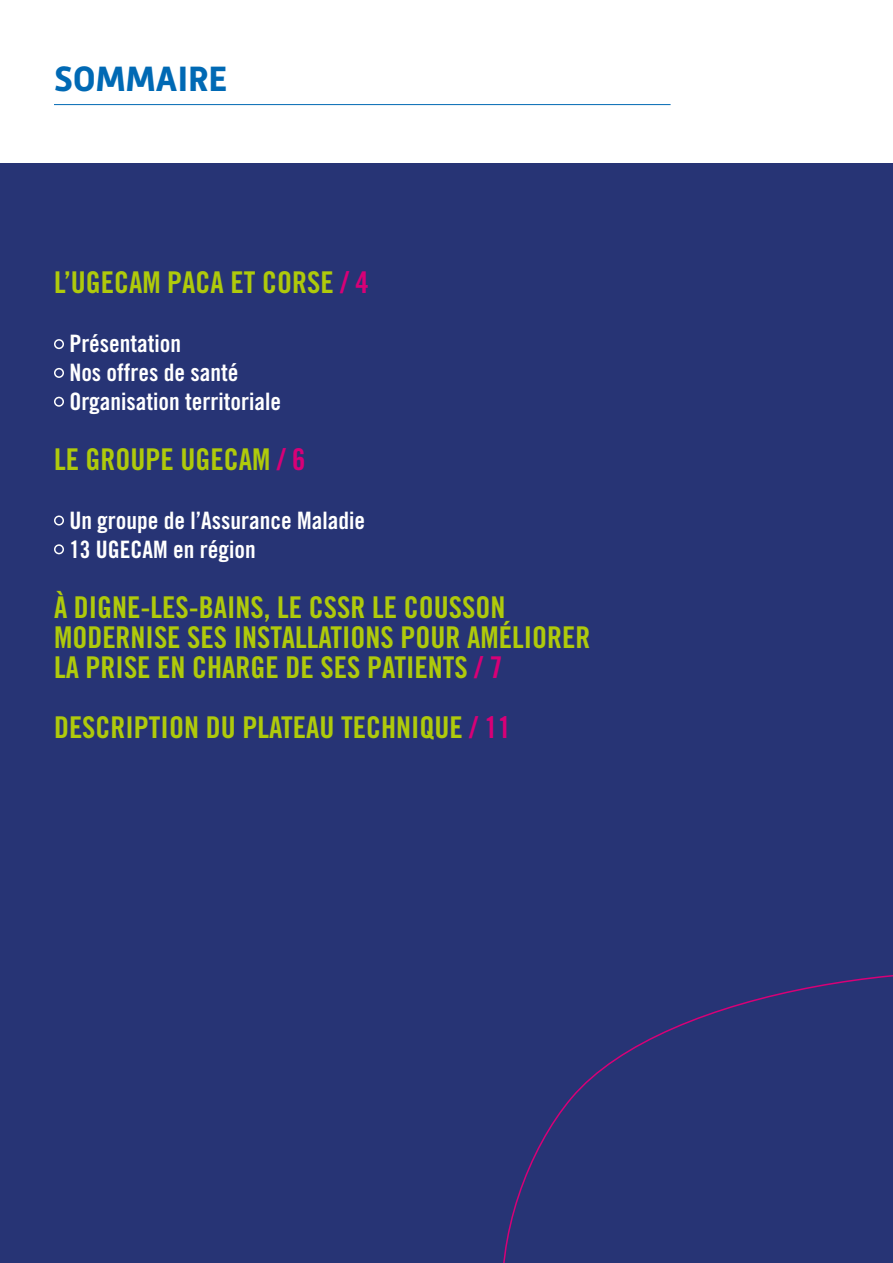
<style>
.page{position:relative;width:893px;height:1263px;background:#fff}
.page>*{position:absolute;margin:0;border:0;box-sizing:border-box;transform-origin:0 0}
.t1{font:700 36px "Mic 32 New";color:#0069b4}
.t2{font:30px/30px "Trade Gothic LT Std Bd Cn 20";color:#afca0b}
.t3{font:24px/28.8px "Trade Gothic LT Std Bd Cn 20";color:#fff}
.s1{color:#d70077}
</style>
<div class="page">
<hr style="left:54px;top:104px;width:617px;height:1px;background:#0069b4">
<div style="left:0;top:163px;width:893px;height:1100px;background:#273475"></div>
<div style="left:54px;top:339px;width:10px;height:10px;border:2px solid #fff;border-radius:50%"></div>
<div style="left:54px;top:368px;width:10px;height:10px;border:2px solid #fff;border-radius:50%"></div>
<div style="left:54px;top:397px;width:10px;height:10px;border:2px solid #fff;border-radius:50%"></div>
<div style="left:54px;top:515px;width:10px;height:10px;border:2px solid #fff;border-radius:50%"></div>
<div style="left:54px;top:544px;width:10px;height:10px;border:2px solid #fff;border-radius:50%"></div>
<svg style="left:503px;top:975px;width:390px;height:288px"></svg>
<p class="t1" style="left:54px;top:58px;width:175px">SOMMAIRE</p>
<p class="t2" style="left:54px;top:268px;width:316px">L’UGECAM PACA ET CORSE <span class="s1">/ 4</span></p>
<p class="t3" style="left:69px;top:329px;width:213px">Présentation<br>Nos offres de santé<br>Organisation territoriale</p>
<p class="t2" style="left:54px;top:444px;width:253px">LE GROUPE UGECAM <span class="s1">/ 6</span></p>
<p class="t3" style="left:69px;top:506px;width:297px">Un groupe de l’Assurance Maladie<br>13 UGECAM en région</p>
<p class="t2" style="left:54px;top:592px;width:538px">À DIGNE-LES-BAINS, LE CSSR LE COUSSON<br>MODERNISE SES INSTALLATIONS POUR AMÉLIORER<br>LA PRISE EN CHARGE DE SES PATIENTS <span class="s1">/ 7</span></p>
<p class="t2" style="left:54px;top:712px;width:459px">DESCRIPTION DU PLATEAU TECHNIQUE <span class="s1">/ 11</span></p>
</div>
